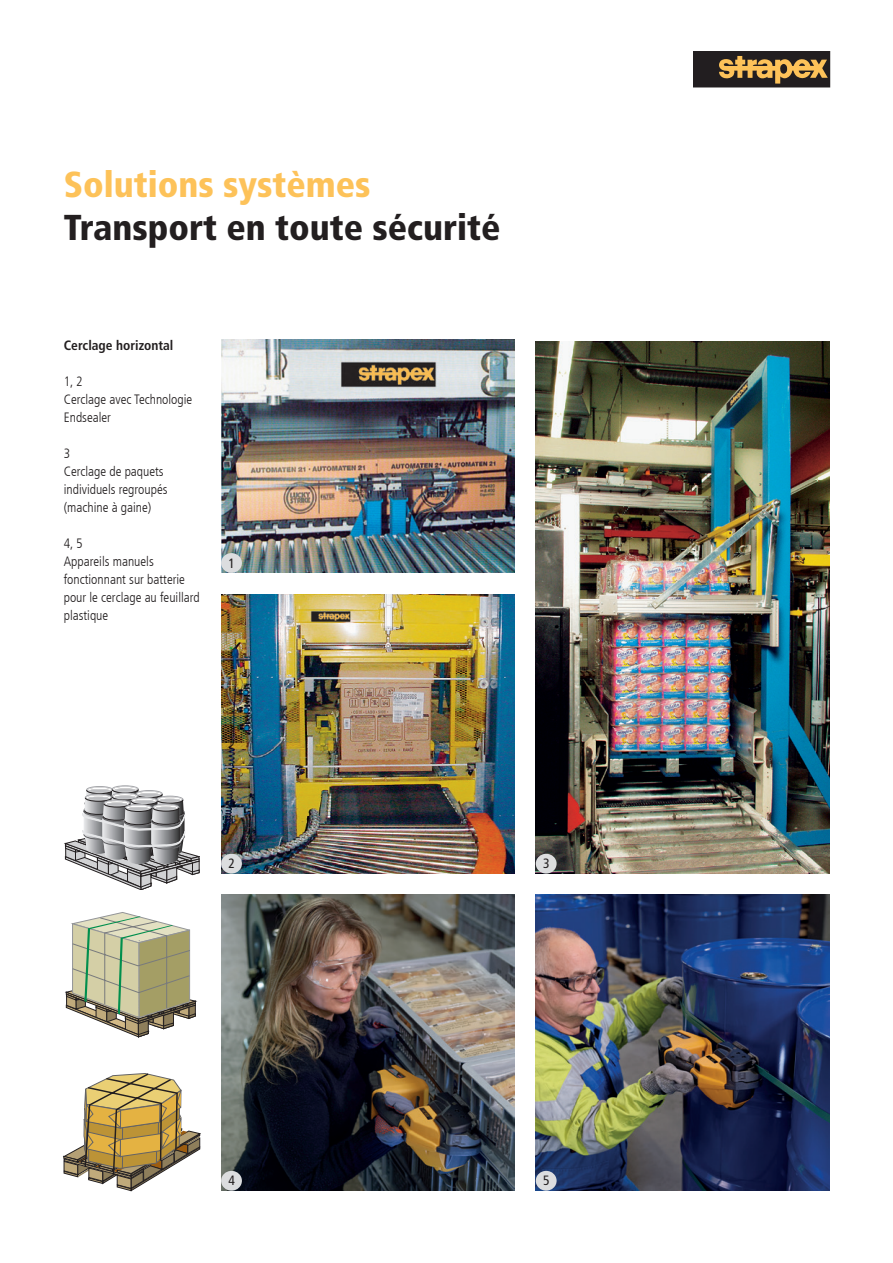
<style>
.page{position:relative;width:893px;height:1263px;background:#fff}
.page>*{position:absolute;margin:0;border:0;box-sizing:border-box;transform-origin:0 0}
.t1{font:900 condensed 36px "Frutiger LT Com";color:#231f20}
.t2{font:900 condensed 36px "Frutiger LT Com";color:#fdc259}
.t3{font:300 condensed 13.5px/18px "Frutiger LT Com";color:#231f20}
.t4{font:700 condensed 13.5px "Frutiger LT Com";color:#231f20}
.t5{font:condensed 13.5px "Frutiger LT Com";color:#231f20}
</style>
<div class="page">
<img style="left:536px;top:341px;width:293px;height:532px">
<img style="left:221px;top:340px;width:294px;height:233px">
<div style="left:87px;top:786px;width:26px;height:7px;background:#d2d2d5;border-radius:50%"></div>
<div style="left:86px;top:786px;width:27px;height:7px;border:1px solid #a8a9ad;border-radius:50%"></div>
<div style="left:112px;top:785px;width:27px;height:8px;border:1px solid #a8a9ad;border-radius:50%"></div>
<svg style="left:65px;top:787px;width:135px;height:103px"></svg>
<svg style="left:66px;top:912px;width:131px;height:125px"></svg>
<svg style="left:64px;top:1073px;width:136px;height:118px"></svg>
<div style="left:221px;top:553px;width:21px;height:20px;background:#dcdddf;border-radius:50%"></div>
<div style="left:536px;top:854px;width:21px;height:19px;background:#dcdddf;border-radius:50%"></div>
<img style="left:221px;top:594px;width:294px;height:279px">
<img style="left:221px;top:894px;width:294px;height:297px">
<img style="left:536px;top:895px;width:293px;height:296px">
<div style="left:221px;top:854px;width:21px;height:19px;background:#dcdddf;border-radius:50%"></div>
<div style="left:221px;top:1171px;width:21px;height:20px;background:#dcdddf;border-radius:50%"></div>
<div style="left:536px;top:1171px;width:21px;height:20px;background:#dcdddf;border-radius:50%"></div>
<div style="left:693px;top:51px;width:137px;height:36px;background:#221e20"></div>
<svg style="left:719px;top:56px;width:109px;height:28px"></svg>
<p class="t2" style="left:64px;top:163px;width:308px">Solutions systèmes</p>
<p class="t1" style="left:64px;top:206px;width:438px">Transport en toute sécurité</p>
<p class="t4" style="left:64px;top:337px;width:111px">Cerclage horizontal</p>
<p class="t3" style="left:64px;top:373px;width:20px">1, 2</p>
<p class="t3" style="left:64px;top:391px;width:130px">Cerclage avec Technologie<br>Endsealer</p>
<p class="t3" style="left:64px;top:445px;width:8px">3</p>
<p class="t3" style="left:64px;top:463px;width:101px">Cerclage de paquets</p>
<p class="t3" style="left:64px;top:481px;width:105px">individuels regroupés (machine à gaine)</p>
<p class="t3" style="left:64px;top:535px;width:20px">4, 5</p>
<p class="t3" style="left:64px;top:553px;width:92px">Appareils manuels</p>
<p class="t3" style="left:64px;top:571px;width:138px">fonctionnant sur batterie pour le cerclage au feuillard plastique</p>
<p class="t5" style="left:228px;top:555px;width:8px">1</p>
<p class="t5" style="left:228px;top:856px;width:8px">2</p>
<p class="t5" style="left:543px;top:856px;width:8px">3</p>
<p class="t5" style="left:228px;top:1173px;width:8px">4</p>
<p class="t5" style="left:543px;top:1173px;width:8px">5</p>
</div>
